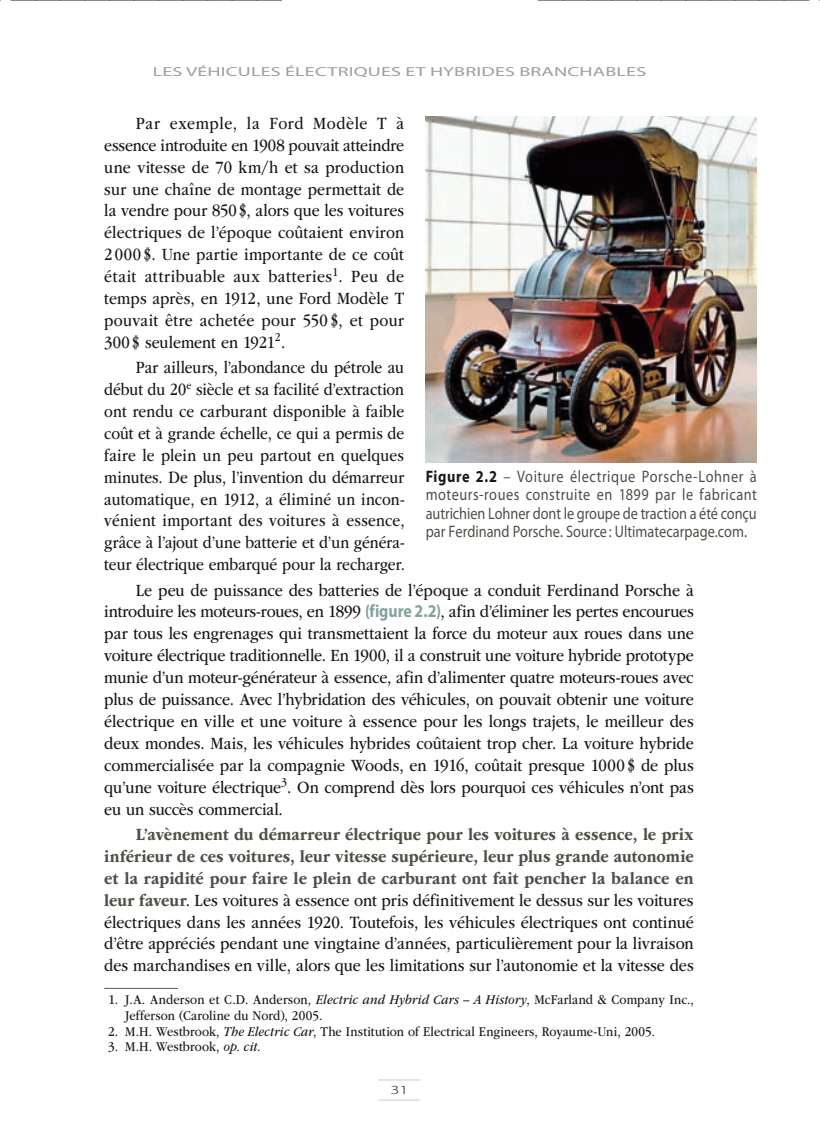
<style>
.page{position:relative;width:820px;height:1146px;background:#fff}
.page>*{position:absolute;margin:0;border:0;box-sizing:border-box;transform-origin:0 0}
.t1{font:17.85px/21.9px "ITC Garamond Std";color:#1a171c;text-align:justify;scale:.88 1}
.t2{font:17.85px/21.9px "ITC Garamond Std";color:#1a171c;text-align:justify;scale:.85 1}
.t3{font:17.85px/21.9px "ITC Garamond Std";color:#1a171c;text-align:justify;scale:.87 1}
.t4{font:16.62px/18.4px "Myriad Pro";color:#4d5046;text-align:justify;scale:.86 1}
.t5{font:14px/15.8px "ITC Garamond Std";letter-spacing:.01em;color:#1a171c;scale:.88 1}
.t6{font:13.12px "Myriad Pro";letter-spacing:.01em;color:#9d9ea0;scale:1.53 1}
.t7{font:12.42px "Myriad Pro Light SC850";color:#1a171c;scale:1.47 1}
.s1{font-family:"Myriad Pro";font-weight:700;color:#83a29c}
.s2{font-weight:700;color:#4d5046}
.s3{font-style:italic}
.s4{font-weight:700;color:#1a171c}
</style>
<div class="page">
<hr style="left:378px;top:1079px;width:42px;height:1px;background:#c4cfcc">
<hr style="left:378px;top:1099px;width:42px;height:1px;background:#c4cfcc">
<hr style="left:104px;top:987px;width:74px;height:1px;background:#58585a">
<img style="left:425px;top:116px;width:331px;height:346px">
<svg style="left:10px;top:0;width:272px;height:1px"></svg>
<svg style="left:537px;top:0;width:271px;height:1px"></svg>
<p class="t6" style="left:153px;top:64px;width:324px">Les véhicules électriques et hybrides branchables</p>
<p class="t3" style="left:104px;top:112px;width:346px;text-indent:32px">Par exemple, la Ford Modèle T à essence introduite en 1908 pouvait atteindre une vitesse de 70 km/h et sa production sur une chaîne de montage permettait de la vendre pour 850$, alors que les voitures électriques de l’époque coûtaient environ 2 000 $. Une partie importante de ce coût était attribuable aux batteries<sup>1</sup>. Peu de temps après, en 1912, une Ford Modèle T pouvait être achetée pour 550 $, et pour 300$ seulement en 1921<sup>2</sup>.</p>
<p class="t2" style="left:104px;top:357px;width:355px;text-indent:32px">Par ailleurs, l’abondance du pétrole au début du 20<sup>e</sup> siècle et sa facilité d’extraction ont rendu ce carburant disponible à faible coût et à grande échelle, ce qui a permis de faire le plein un peu partout en quelques minutes. De plus, l’invention du démarreur automatique, en 1912, a éliminé un incon&shy;vénient important des voitures à essence, grâce à l’ajout d’une batterie et d’un généra&shy;teur électrique embarqué pour la recharger.</p>
<p class="t1" style="left:104px;top:579px;width:671px;text-indent:32px">Le peu de puissance des batteries de l’époque a conduit Ferdinand Porsche à introduire les moteurs-roues, en 1899 <span class="s1">(figure 2.2)</span>, afin d’éliminer les pertes encourues par tous les engrenages qui transmettaient la force du moteur aux roues dans une voiture électrique traditionnelle. En 1900, il a construit une voiture hybride prototype munie d’un moteur-générateur à essence, afin d’alimenter quatre moteurs-roues avec plus de puissance. Avec l’hybridation des véhicules, on pouvait obtenir une voiture électrique en ville et une voiture à essence pour les longs trajets, le meilleur des deux mondes. Mais, les véhicules hybrides coûtaient trop cher. La voiture hybride commercialisée par la compagnie Woods, en 1916, coûtait presque 1000 $ de plus qu’une voiture électrique<sup>3</sup>. On comprend dès lors pourquoi ces véhicules n’ont pas eu un succès commercial.</p>
<p class="t1" style="left:104px;top:823px;width:671px;text-indent:32px"><span class="s2">L’avènement du démarreur électrique pour les voitures à essence, le prix inférieur de ces voitures, leur vitesse supérieure, leur plus grande autonomie et la rapidité pour faire le plein de carburant ont fait pencher la balance en leur faveur</span>. Les voitures à essence ont pris définitivement le dessus sur les voitures électriques dans les années 1920. Toutefois, les véhicules électriques ont continué d’être appréciés pendant une vingtaine d’années, particulièrement pour la livraison des marchandises en ville, alors que les limitations sur l’autonomie et la vitesse des</p>
<p class="t5" style="left:125px;top:991px;width:647px;text-indent:-17px">1. J.A. Anderson et C.D. Anderson, <span class="s3">Electric and Hybrid Cars – A History</span>, McFarland &amp; Company Inc.,<br>Jefferson (Caroline du Nord), 2005.</p>
<p class="t5" style="left:108px;top:1023px;width:622px">2. M.H. Westbrook, <span class="s3">The Electric Car</span>, The Institution of Electrical Engineers, Royaume-Uni, 2005.</p>
<p class="t5" style="left:108px;top:1039px;width:174px">3. M.H. Westbrook, <span class="s3">op. cit.</span></p>
<p class="t4" style="left:425px;top:467px;width:386px"><span class="s4">Figure 2.2</span> – Voiture électrique Porsche-Lohner à moteurs-roues construite en 1899 par le fabricant autrichien Lohner dont le groupe de traction a été conçu par Ferdinand Porsche. Source: Ultimatecarpage.com.</p>
<p class="t7" style="left:390px;top:1082px;width:14px">31</p>
</div>
